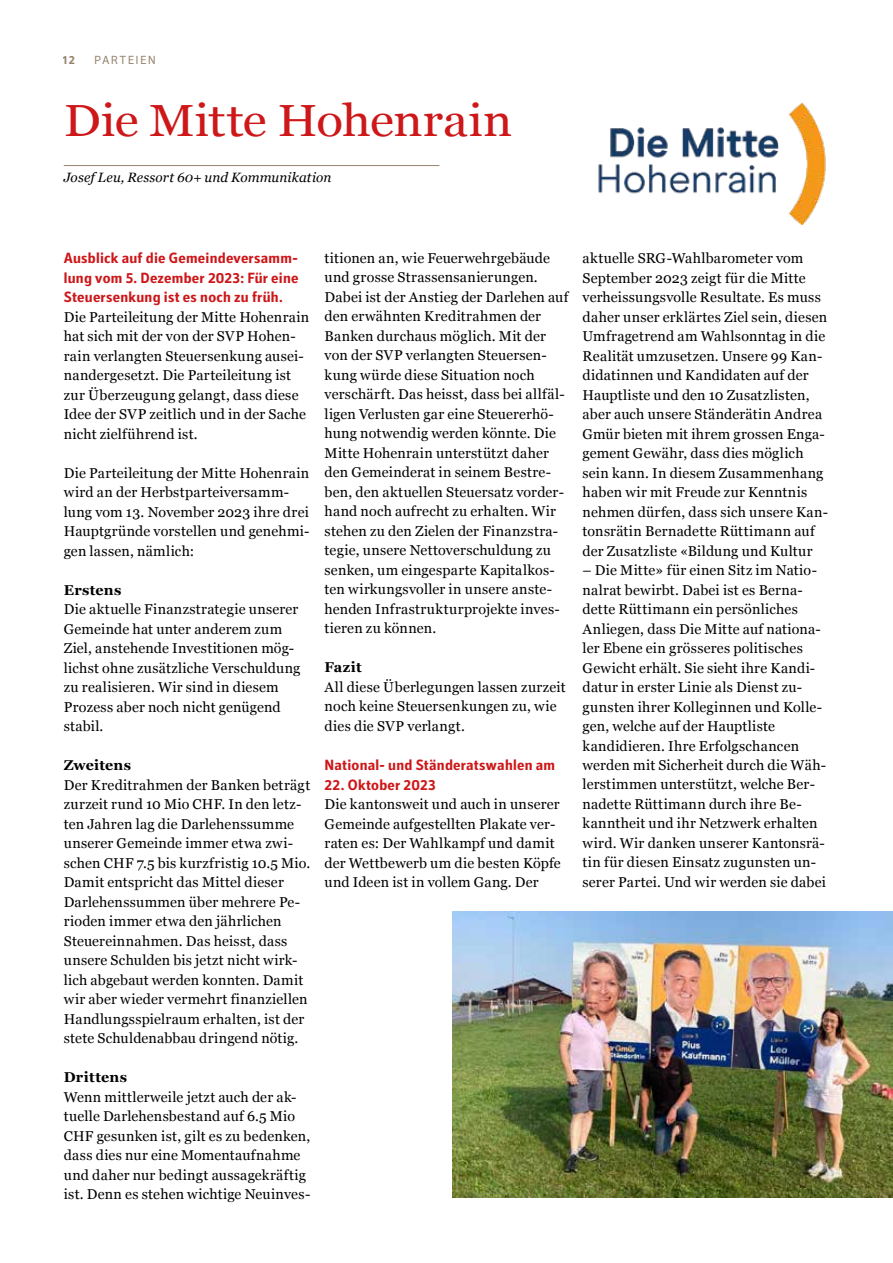
<style>
.page{position:relative;width:893px;height:1263px;background:#fff}
.page>*{position:absolute;margin:0;border:0;box-sizing:border-box;transform-origin:0 0}
.t1{font:45px "Georgia";letter-spacing:-.01em;color:#cd1719;scale:1.1 1}
.t2{font:700 15px/19.5px "Secca Std Demo";letter-spacing:.015em;color:#cd1719;text-align:justify}
.t3{font:14.25px/19.5px "Georgia";letter-spacing:.015em;color:#000}
.t4{font:700 14.25px "Georgia";letter-spacing:.015em;color:#000}
.t5{font:italic 13.5px "Georgia";letter-spacing:.01em;color:#000}
.t6{font:12px "Secca Std Demo";letter-spacing:.11em;color:#96826e}
.t7{font:700 12px "Secca Std Demo";color:#96826e}
</style>
<div class="page">
<img style="left:598px;top:102px;width:228px;height:122px">
<hr style="left:64px;top:165px;width:375px;height:1px;background:#96826e">
<img style="left:453px;top:912px;width:440px;height:286px">
<p class="t7" style="left:62px;top:53px;width:14px">12</p>
<p class="t6" style="left:94px;top:53px;width:63px">PARTEIEN</p>
<h1 class="t1" style="left:64px;top:88px;width:409px">Die Mitte Hohenrain</h1>
<p class="t5" style="left:64px;top:167px;width:269px">Josef Leu, Ressort 60+ und Kommunikation</p>
<p class="t2" style="left:64px;top:249px;width:236px">Ausblick auf die Gemeindeversamm&shy;lung vom 5. Dezember 2023: Für eine Steuersenkung ist es noch zu früh.</p>
<p class="t3" style="left:64px;top:306px;width:247px">Die Parteileitung der Mitte Hohenrain hat sich mit der von der SVP Hohen&shy;rain verlangten Steuersenkung ausei&shy;nandergesetzt. Die Parteileitung ist zur Überzeugung gelangt, dass diese Idee der SVP zeitlich und in der Sache nicht zielführend ist.</p>
<p class="t3" style="left:64px;top:462px;width:247px">Die Parteileitung der Mitte Hohenrain wird an der Herbstparteiversamm&shy;lung vom 13. November 2023 ihre drei Hauptgründe vorstellen und genehmi&shy;gen lassen, nämlich:</p>
<p class="t4" style="left:64px;top:579px;width:59px">Erstens</p>
<p class="t3" style="left:64px;top:599px;width:238px">Die aktuelle Finanzstrategie unserer<br>Gemeinde hat unter anderem zum<br>Ziel, anstehende Investitionen mög&shy;lichst ohne zusätzliche Verschuldung zu realisieren. Wir sind in diesem<br>Prozess aber noch nicht genügend stabil.</p>
<p class="t4" style="left:64px;top:754px;width:69px">Zweitens</p>
<p class="t3" style="left:64px;top:774px;width:248px">Der Kreditrahmen der Banken beträgt zurzeit rund 10 Mio CHF. In den letz&shy;ten Jahren lag die Darlehenssumme unserer Gemeinde immer etwa zwi&shy;schen CHF 7.5 bis kurzfristig 10.5 Mio.<br>Damit entspricht das Mittel dieser Darlehenssummen über mehrere Pe&shy;rioden immer etwa den jährlichen Steuereinnahmen. Das heisst, dass unsere Schulden bis jetzt nicht wirk&shy;lich abgebaut werden konnten. Damit wir aber wieder vermehrt finanziellen Handlungsspielraum erhalten, ist der stete Schuldenabbau dringend nötig.</p>
<p class="t4" style="left:64px;top:1066px;width:65px">Drittens</p>
<p class="t3" style="left:64px;top:1086px;width:248px">Wenn mittlerweile jetzt auch der ak&shy;tuelle Darlehensbestand auf 6.5 Mio CHF gesunken ist, gilt es zu bedenken, dass dies nur eine Momentaufnahme und daher nur bedingt aussagekräftig ist. Denn es stehen wichtige Neuinves-</p>
<p class="t3" style="left:325px;top:248px;width:245px">titionen an, wie Feuerwehrgebäude und grosse Strassensanierungen.<br>Dabei ist der Anstieg der Darlehen auf den erwähnten Kreditrahmen der Banken durchaus möglich. Mit der von der SVP verlangten Steuersen&shy;kung würde diese Situation noch verschärft. Das heisst, dass bei allfäl&shy;ligen Verlusten gar eine Steuererhö&shy;hung notwendig werden könnte. Die Mitte Hohenrain unterstützt daher den Gemeinderat in seinem Bestre&shy;ben, den aktuellen Steuersatz vorder&shy;hand noch aufrecht zu erhalten. Wir stehen zu den Zielen der Finanzstra&shy;tegie, unsere Nettoverschuldung zu senken, um eingesparte Kapitalkos&shy;ten wirkungsvoller in unsere anste&shy;henden Infrastrukturprojekte inves&shy;tieren zu können.</p>
<p class="t4" style="left:325px;top:657px;width:39px">Fazit</p>
<p class="t3" style="left:325px;top:676px;width:242px">All diese Überlegungen lassen zurzeit noch keine Steuersenkungen zu, wie dies die SVP verlangt.</p>
<p class="t2" style="left:325px;top:756px;width:232px">National- und Ständeratswahlen am</p>
<p class="t2" style="left:325px;top:775px;width:113px">22. Oktober 2023</p>
<p class="t3" style="left:325px;top:794px;width:238px">Die kantonsweit und auch in unserer Gemeinde aufgestellten Plakate ver&shy;raten es: Der Wahlkampf und damit der Wettbewerb um die besten Köpfe und Ideen ist in vollem Gang. Der</p>
<p class="t3" style="left:583px;top:248px;width:247px">aktuelle SRG-Wahlbarometer vom September 2023 zeigt für die Mitte verheissungsvolle Resultate. Es muss daher unser erklärtes Ziel sein, diesen Umfragetrend am Wahlsonntag in die Realität umzusetzen. Unsere 99 Kan&shy;didatinnen und Kandidaten auf der Hauptliste und den 10 Zusatzlisten, aber auch unsere Ständerätin Andrea Gmür bieten mit ihrem grossen Enga&shy;gement Gewähr, dass dies möglich sein kann. In diesem Zusammenhang haben wir mit Freude zur Kenntnis nehmen dürfen, dass sich unsere Kan&shy;tonsrätin Bernadette Rüttimann auf der Zusatzliste «Bildung und Kultur</p>
<p class="t3" style="left:583px;top:560px;width:245px">– Die Mitte» für einen Sitz im Natio&shy;nalrat bewirbt. Dabei ist es Berna&shy;dette Rüttimann ein persönliches Anliegen, dass Die Mitte auf nationa&shy;ler Ebene ein grösseres politisches Gewicht erhält. Sie sieht ihre Kandi&shy;datur in erster Linie als Dienst zu&shy;gunsten ihrer Kolleginnen und Kolle&shy;gen, welche auf der Hauptliste kandidieren. Ihre Erfolgschancen werden mit Sicherheit durch die Wäh&shy;lerstimmen unterstützt, welche Ber&shy;nadette Rüttimann durch ihre Be&shy;kanntheit und ihr Netzwerk erhalten wird. Wir danken unserer Kantonsrä&shy;tin für diesen Einsatz zugunsten un&shy;serer Partei. Und wir werden sie dabei</p>
</div>
